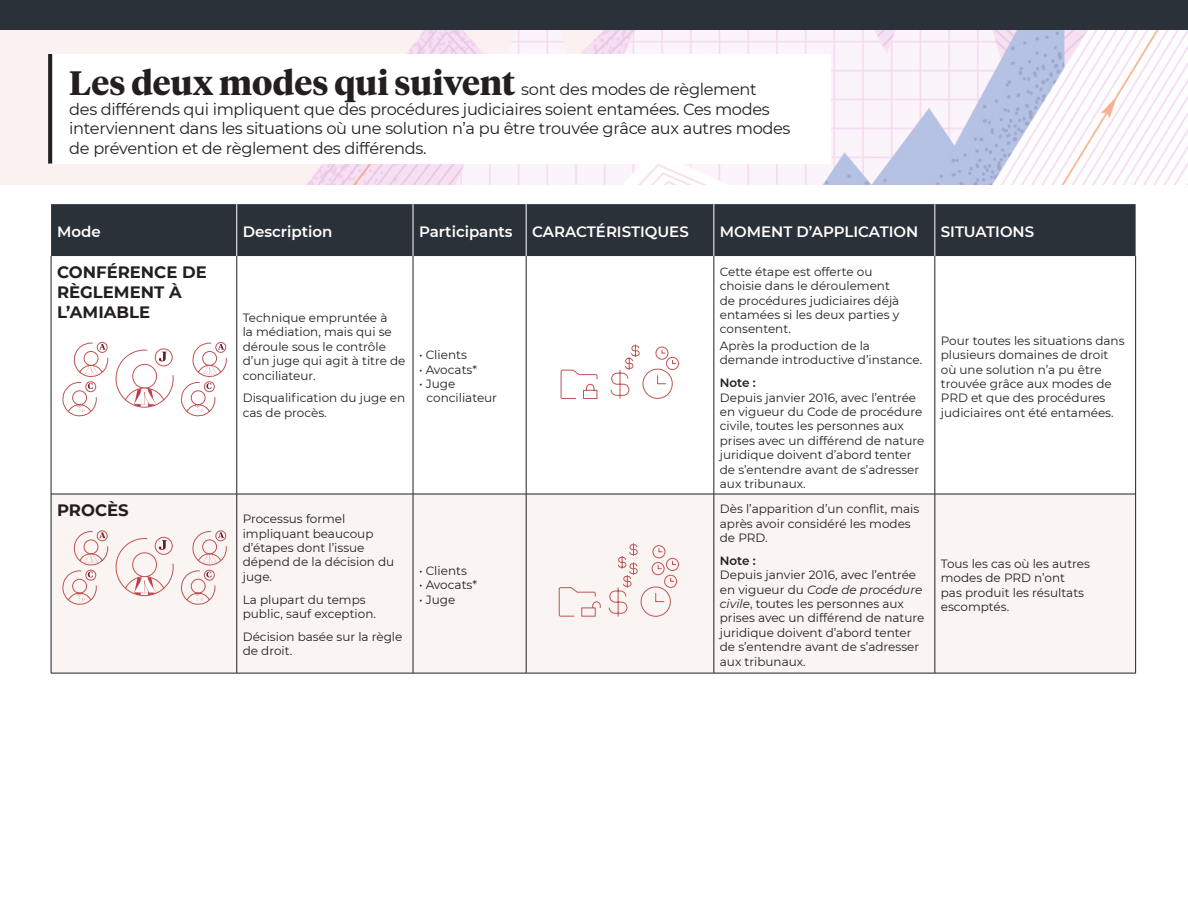
<style>
.page{position:relative;width:1188px;height:918px;background:#fff}
.page>*{position:absolute;margin:0;border:0;box-sizing:border-box;transform-origin:0 0}
.texte_courant{font:700 16.5px/19.8px "Montserrat";color:#231f20}
.t1{font:16.2px/19.5px "Montserrat";letter-spacing:-.02em;color:#231f20}
.texte_courant-2{font:600 15px "Montserrat";color:#fff}
.TABLEAU{font:12px/14.4px "Montserrat";color:#231f20}
.texte_courant-3{font:12px/14.4px "Montserrat";color:#231f20}
.s1{font-family:"Tiempos Headline";font-weight:700;font-size:33.75px}
.s2{font-weight:600}
.s3{font-style:italic}
</style>
<div class="page">
<div style="left:51px;top:204px;width:1085px;height:52px;background:#2b3139"></div>
<div style="left:52px;top:495px;width:1083px;height:178px;background:#faf5f3"></div>
<hr style="left:51px;top:256px;width:1px;height:238px;background:#231f20">
<hr style="left:237px;top:256px;width:1px;height:238px;background:#231f20">
<hr style="left:413px;top:256px;width:1px;height:238px;background:#231f20">
<hr style="left:526px;top:256px;width:1px;height:238px;background:#231f20">
<hr style="left:714px;top:256px;width:1px;height:238px;background:#231f20">
<hr style="left:935px;top:256px;width:1px;height:238px;background:#231f20">
<hr style="left:1135px;top:256px;width:1px;height:238px;background:#231f20">
<hr style="left:237px;top:494px;width:1px;height:179px;background:#231f20">
<hr style="left:413px;top:494px;width:1px;height:179px;background:#231f20">
<hr style="left:526px;top:494px;width:1px;height:179px;background:#231f20">
<hr style="left:714px;top:494px;width:1px;height:179px;background:#231f20">
<hr style="left:935px;top:494px;width:1px;height:179px;background:#231f20">
<hr style="left:51px;top:494px;width:186px;height:1px;background:#231f20">
<hr style="left:237px;top:494px;width:176px;height:1px;background:#231f20">
<hr style="left:413px;top:494px;width:113px;height:1px;background:#231f20">
<hr style="left:526px;top:494px;width:188px;height:1px;background:#231f20">
<hr style="left:714px;top:494px;width:221px;height:1px;background:#231f20">
<hr style="left:935px;top:494px;width:200px;height:1px;background:#231f20">
<hr style="left:51px;top:494px;width:1px;height:179px;background:#231f20">
<hr style="left:1135px;top:494px;width:1px;height:179px;background:#231f20">
<hr style="left:51px;top:673px;width:186px;height:1px;background:#231f20">
<hr style="left:237px;top:673px;width:176px;height:1px;background:#231f20">
<hr style="left:413px;top:673px;width:113px;height:1px;background:#231f20">
<hr style="left:526px;top:673px;width:188px;height:1px;background:#231f20">
<hr style="left:714px;top:673px;width:221px;height:1px;background:#231f20">
<hr style="left:935px;top:673px;width:201px;height:1px;background:#231f20">
<hr style="left:237px;top:204px;width:1px;height:52px;background:#fff">
<hr style="left:413px;top:204px;width:1px;height:52px;background:#fff">
<hr style="left:526px;top:204px;width:1px;height:52px;background:#fff">
<hr style="left:714px;top:204px;width:1px;height:52px;background:#fff">
<hr style="left:935px;top:204px;width:1px;height:52px;background:#fff">
<svg style="left:62px;top:342px;width:46px;height:74px"></svg>
<svg style="left:181px;top:342px;width:46px;height:74px"></svg>
<svg style="left:560px;top:369px;width:38px;height:30px"></svg>
<svg style="left:611px;top:344px;width:68px;height:55px"></svg>
<img style="left:0;top:31px;width:1188px;height:154px">
<div style="left:49px;top:54px;width:781px;height:110px;background:#fff"></div>
<svg style="left:48px;top:54px;width:4px;height:110px"></svg>
<div style="left:0;top:0;width:1188px;height:30px;background:#2b3139"></div>
<svg style="left:115px;top:348px;width:59px;height:60px"></svg>
<svg style="left:62px;top:530px;width:46px;height:75px"></svg>
<svg style="left:181px;top:530px;width:46px;height:75px"></svg>
<svg style="left:115px;top:537px;width:59px;height:60px"></svg>
<svg style="left:609px;top:543px;width:70px;height:74px"></svg>
<svg style="left:558px;top:587px;width:43px;height:30px"></svg>
<p class="t1" style="left:69px;top:79px;width:723px"><span class="s1">Les deux modes qui suivent</span> sont des modes de règlement<br>des différends qui impliquent que des procédures judiciaires soient entamées. Ces modes interviennent dans les situations où une solution n’a pu être trouvée grâce aux autres modes de prévention et de règlement des différends.</p>
<p class="texte_courant-2" style="left:57px;top:221px;width:45px">Mode</p>
<p class="texte_courant-2" style="left:243px;top:221px;width:91px">Description</p>
<p class="texte_courant-2" style="left:419px;top:221px;width:95px">Participants</p>
<p class="texte_courant-2" style="left:532px;top:221px;width:158px">CARACTÉRISTIQUES</p>
<p class="texte_courant-2" style="left:720px;top:221px;width:200px">MOMENT D’APPLICATION</p>
<p class="texte_courant-2" style="left:941px;top:221px;width:95px">SITUATIONS</p>
<p class="texte_courant" style="left:57px;top:261px;width:151px">CONFÉRENCE DE<br>RÈGLEMENT À<br>L’AMIABLE</p>
<p class="TABLEAU" style="left:720px;top:264px;width:181px">Cette étape est offerte ou choisie dans le déroulement de procédures judiciaires déjà entamées si les deux parties y consentent.</p>
<p class="TABLEAU" style="left:720px;top:338px;width:204px">Après la production de la demande introductive d’instance.</p>
<p class="TABLEAU" style="left:720px;top:375px;width:206px"><span class="s2">Note :<br></span>Depuis janvier 2016, avec l’entrée en vigueur du Code de procédure civile, toutes les personnes aux prises avec un différend de nature juridique doivent d’abord tenter de s’entendre avant de s’adresser aux tribunaux.</p>
<p class="texte_courant-3" style="left:243px;top:310px;width:164px">Technique empruntée à<br>la médiation, mais qui se déroule sous le contrôle d’un juge qui agit à titre de conciliateur.</p>
<p class="texte_courant-3" style="left:243px;top:391px;width:164px">Disqualification du juge en cas de procès.</p>
<p class="TABLEAU" style="left:941px;top:333px;width:185px">Pour toutes les situations dans plusieurs domaines de droit où une solution n’a pu être trouvée grâce aux modes de<br>PRD et que des procédures judiciaires ont été entamées.</p>
<p class="TABLEAU" style="left:419px;top:347px;width:49px">• Clients</p>
<p class="TABLEAU" style="left:419px;top:362px;width:60px">• Avocats*</p>
<p class="TABLEAU" style="left:427px;top:376px;width:72px;text-indent:-8px">• Juge conciliateur</p>
<p class="texte_courant" style="left:57px;top:499px;width:73px">PROCÈS</p>
<p class="texte_courant-3" style="left:243px;top:511px;width:153px">Processus formel impliquant beaucoup d’étapes dont l’issue dépend de la décision du juge.</p>
<p class="texte_courant-3" style="left:243px;top:592px;width:135px">La plupart du temps public, sauf exception.</p>
<p class="texte_courant-3" style="left:243px;top:629px;width:161px">Décision basée sur la règle de droit.</p>
<p class="TABLEAU" style="left:419px;top:563px;width:49px">• Clients</p>
<p class="TABLEAU" style="left:419px;top:577px;width:60px">• Avocats*</p>
<p class="TABLEAU" style="left:419px;top:592px;width:38px">• Juge</p>
<p class="TABLEAU" style="left:720px;top:501px;width:201px">Dès l’apparition d’un conflit, mais après avoir considéré les modes de PRD.</p>
<p class="TABLEAU" style="left:720px;top:553px;width:206px"><span class="s2">Note :<br></span>Depuis janvier 2016, avec l’entrée en vigueur du <span class="s3">Code de procédure civile</span>, toutes les personnes aux prises avec un différend de nature juridique doivent d’abord tenter de s’entendre avant de s’adresser aux tribunaux.</p>
<p class="TABLEAU" style="left:941px;top:556px;width:151px">Tous les cas où les autres modes de PRD n’ont<br>pas produit les résultats escomptés.</p>
</div>
